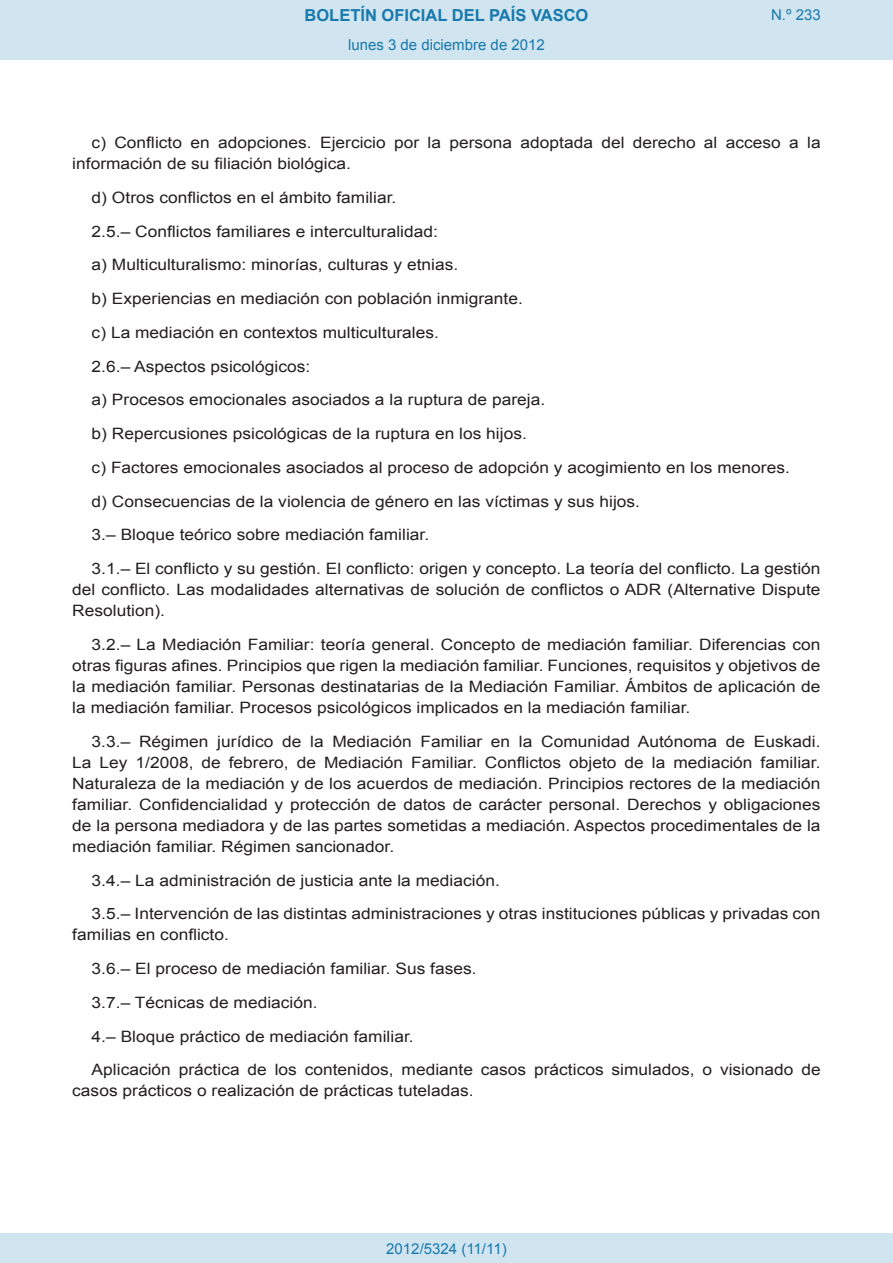
<style>
.page{position:relative;width:893px;height:1263px;background:#fff}
.page>*{position:absolute;margin:0;border:0;box-sizing:border-box;transform-origin:0 0}
.t1{font:700 16.5px "Arial";color:#1879ad}
.BOPVDetalle{font:15.6px/21px "Arial";color:#231f20;scale:1.11 1}
.Paginacion_Centro{font:15px "Arial";color:#1879ad}
</style>
<div class="page">
<div style="left:0;top:0;width:893px;height:60px;background:#d0e5f0"></div>
<div style="left:0;top:1233px;width:893px;height:30px;background:#d0e5f0"></div>
<p class="t1" style="left:305px;top:4px;width:285px">BOLETÍN OFICIAL DEL PAÍS VASCO</p>
<p class="Paginacion_Centro" style="left:348px;top:35px;width:198px">lunes 3 de diciembre de 2012</p>
<p class="Paginacion_Centro" style="left:771px;top:5px;width:51px">N.º 233</p>
<p class="BOPVDetalle" style="left:72px;top:132px;width:676px;text-indent:19px">c) Conflicto en adopciones. Ejercicio por la persona adoptada del derecho al acceso a la información de su filiación biológica.</p>
<p class="BOPVDetalle" style="left:92px;top:187px;width:276px">d) Otros conflictos en el ámbito familiar.</p>
<p class="BOPVDetalle" style="left:92px;top:221px;width:313px">2.5.– Conflictos familiares e interculturalidad:</p>
<p class="BOPVDetalle" style="left:92px;top:255px;width:332px">a) Multiculturalismo: minorías, culturas y etnias.</p>
<p class="BOPVDetalle" style="left:92px;top:288px;width:390px">b) Experiencias en mediación con población inmigrante.</p>
<p class="BOPVDetalle" style="left:92px;top:322px;width:314px">c) La mediación en contextos multiculturales.</p>
<p class="BOPVDetalle" style="left:92px;top:356px;width:198px">2.6.– Aspectos psicológicos:</p>
<p class="BOPVDetalle" style="left:92px;top:390px;width:410px">a) Procesos emocionales asociados a la ruptura de pareja.</p>
<p class="BOPVDetalle" style="left:92px;top:423px;width:394px">b) Repercusiones psicológicas de la ruptura en los hijos.</p>
<p class="BOPVDetalle" style="left:92px;top:457px;width:630px">c) Factores emocionales asociados al proceso de adopción y acogimiento en los menores.</p>
<p class="BOPVDetalle" style="left:92px;top:491px;width:496px">d) Consecuencias de la violencia de género en las víctimas y sus hijos.</p>
<p class="BOPVDetalle" style="left:92px;top:525px;width:306px">3.– Bloque teórico sobre mediación familiar.</p>
<p class="BOPVDetalle" style="left:72px;top:558px;width:676px;text-align:justify;text-indent:19px">3.1.– El conflicto y su gestión. El conflicto: origen y concepto. La teoría del conflicto. La gestión del conflicto. Las modalidades alternativas de solución de conflictos o ADR (Alternative Dispute Resolution).</p>
<p class="BOPVDetalle" style="left:72px;top:634px;width:676px;text-align:justify;text-indent:19px">3.2.– La Mediación Familiar: teoría general. Concepto de mediación familiar. Diferencias con otras figuras afines. Principios que rigen la mediación familiar. Funciones, requisitos y objetivos de la mediación familiar. Personas destinatarias de la Mediación Familiar. Ámbitos de aplicación de la mediación familiar. Procesos psicológicos implicados en la mediación familiar.</p>
<p class="BOPVDetalle" style="left:72px;top:731px;width:676px;text-align:justify;text-indent:19px">3.3.– Régimen jurídico de la Mediación Familiar en la Comunidad Autónoma de Euskadi.<br>La Ley 1/2008, de febrero, de Mediación Familiar. Conflictos objeto de la mediación familiar.<br>Naturaleza de la mediación y de los acuerdos de mediación. Principios rectores de la mediación familiar. Confidencialidad y protección de datos de carácter personal. Derechos y obligaciones de la persona mediadora y de las partes sometidas a mediación. Aspectos procedimentales de la mediación familiar. Régimen sancionador.</p>
<p class="BOPVDetalle" style="left:92px;top:870px;width:369px">3.4.– La administración de justicia ante la mediación.</p>
<p class="BOPVDetalle" style="left:72px;top:903px;width:676px;text-indent:19px">3.5.– Intervención de las distintas administraciones y otras instituciones públicas y privadas con familias en conflicto.</p>
<p class="BOPVDetalle" style="left:92px;top:958px;width:348px">3.6.– El proceso de mediación familiar. Sus fases.</p>
<p class="BOPVDetalle" style="left:92px;top:992px;width:205px">3.7.– Técnicas de mediación.</p>
<p class="BOPVDetalle" style="left:92px;top:1026px;width:292px">4.– Bloque práctico de mediación familiar.</p>
<p class="BOPVDetalle" style="left:72px;top:1059px;width:676px;text-indent:19px">Aplicación práctica de los contenidos, mediante casos prácticos simulados, o visionado de casos prácticos o realización de prácticas tuteladas.</p>
<p class="Paginacion_Centro" style="left:386px;top:1238px;width:122px">2012/5324 (11/11)</p>
</div>
